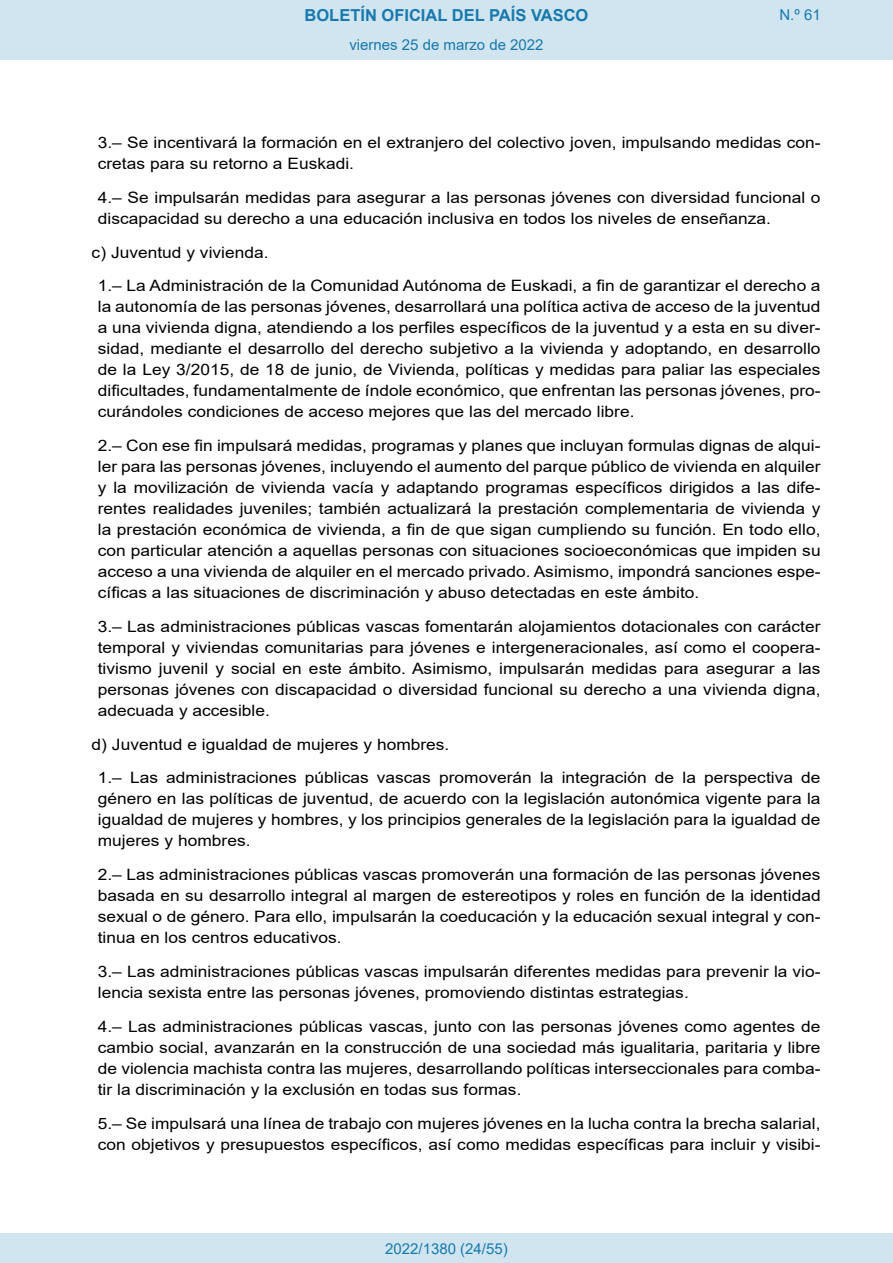
<style>
.page{position:relative;width:893px;height:1263px;background:#fff}
.page>*{position:absolute;margin:0;border:0;box-sizing:border-box;transform-origin:0 0}
.t1{font:700 16.5px "Arial";color:#1879ad}
.BOPVDetalle1{font:15.6px/21px "Arial";color:#000;text-align:justify;scale:1.11 1}
.BOPVDetalle{font:15.6px "Arial";color:#000;scale:1.11 1}
.Paginacion_Centro{font:15px "Arial";color:#1879ad}
</style>
<div class="page">
<div style="left:0;top:0;width:893px;height:60px;background:#d0e5f0"></div>
<div style="left:0;top:1233px;width:893px;height:30px;background:#d0e5f0"></div>
<p class="t1" style="left:305px;top:3px;width:285px">BOLETÍN OFICIAL DEL PAÍS VASCO</p>
<p class="Paginacion_Centro" style="left:349px;top:35px;width:196px">viernes 25 de marzo de 2022</p>
<p class="Paginacion_Centro" style="left:779px;top:5px;width:43px">N.º 61</p>
<p class="BOPVDetalle1" style="left:98px;top:132px;width:653px">3.– Se incentivará la formación en el extranjero del colectivo joven, impulsando medidas con&shy;cretas para su retorno a Euskadi.</p>
<p class="BOPVDetalle1" style="left:98px;top:187px;width:653px">4.– Se impulsarán medidas para asegurar a las personas jóvenes con diversidad funcional o discapacidad su derecho a una educación inclusiva en todos los niveles de enseñanza.</p>
<p class="BOPVDetalle" style="left:92px;top:241px;width:161px">c) Juventud y vivienda.</p>
<p class="BOPVDetalle1" style="left:98px;top:275px;width:653px">1.– La Administración de la Comunidad Autónoma de Euskadi, a fin de garantizar el derecho a la autonomía de las personas jóvenes, desarrollará una política activa de acceso de la juventud a una vivienda digna, atendiendo a los perfiles específicos de la juventud y a esta en su diver&shy;sidad, mediante el desarrollo del derecho subjetivo a la vivienda y adoptando, en desarrollo de la Ley 3/2015, de 18 de junio, de Vivienda, políticas y medidas para paliar las especiales dificultades, fundamentalmente de índole económico, que enfrentan las personas jóvenes, pro&shy;curándoles condiciones de acceso mejores que las del mercado libre.</p>
<p class="BOPVDetalle1" style="left:98px;top:435px;width:653px">2.– Con ese fin impulsará medidas, programas y planes que incluyan formulas dignas de alqui&shy;ler para las personas jóvenes, incluyendo el aumento del parque público de vivienda en alquiler y la movilización de vivienda vacía y adaptando programas específicos dirigidos a las dife&shy;rentes realidades juveniles; también actualizará la prestación complementaria de vivienda y la prestación económica de vivienda, a fin de que sigan cumpliendo su función. En todo ello, con particular atención a aquellas personas con situaciones socioeconómicas que impiden su acceso a una vivienda de alquiler en el mercado privado. Asimismo, impondrá sanciones espe&shy;cíficas a las situaciones de discriminación y abuso detectadas en este ámbito.</p>
<p class="BOPVDetalle1" style="left:98px;top:616px;width:653px">3.– Las administraciones públicas vascas fomentarán alojamientos dotacionales con carácter temporal y viviendas comunitarias para jóvenes e intergeneracionales, así como el coopera&shy;tivismo juvenil y social en este ámbito. Asimismo, impulsarán medidas para asegurar a las personas jóvenes con discapacidad o diversidad funcional su derecho a una vivienda digna, adecuada y accesible.</p>
<p class="BOPVDetalle" style="left:92px;top:733px;width:324px">d) Juventud e igualdad de mujeres y hombres.</p>
<p class="BOPVDetalle1" style="left:98px;top:767px;width:653px">1.– Las administraciones públicas vascas promoverán la integración de la perspectiva de género en las políticas de juventud, de acuerdo con la legislación autonómica vigente para la igualdad de mujeres y hombres, y los principios generales de la legislación para la igualdad de mujeres y hombres.</p>
<p class="BOPVDetalle1" style="left:98px;top:864px;width:653px">2.– Las administraciones públicas vascas promoverán una formación de las personas jóvenes basada en su desarrollo integral al margen de estereotipos y roles en función de la identidad sexual o de género. Para ello, impulsarán la coeducación y la educación sexual integral y con&shy;tinua en los centros educativos.</p>
<p class="BOPVDetalle1" style="left:98px;top:961px;width:653px">3.– Las administraciones públicas vascas impulsarán diferentes medidas para prevenir la vio&shy;lencia sexista entre las personas jóvenes, promoviendo distintas estrategias.</p>
<p class="BOPVDetalle1" style="left:98px;top:1016px;width:653px">4.– Las administraciones públicas vascas, junto con las personas jóvenes como agentes de cambio social, avanzarán en la construcción de una sociedad más igualitaria, paritaria y libre de violencia machista contra las mujeres, desarrollando políticas interseccionales para comba&shy;tir la discriminación y la exclusión en todas sus formas.</p>
<p class="BOPVDetalle1" style="left:98px;top:1112px;width:653px">5.– Se impulsará una línea de trabajo con mujeres jóvenes en la lucha contra la brecha salarial, con objetivos y presupuestos específicos, así como medidas específicas para incluir y visibi-</p>
<p class="Paginacion_Centro" style="left:385px;top:1238px;width:124px">2022/1380 (24/55)</p>
</div>
